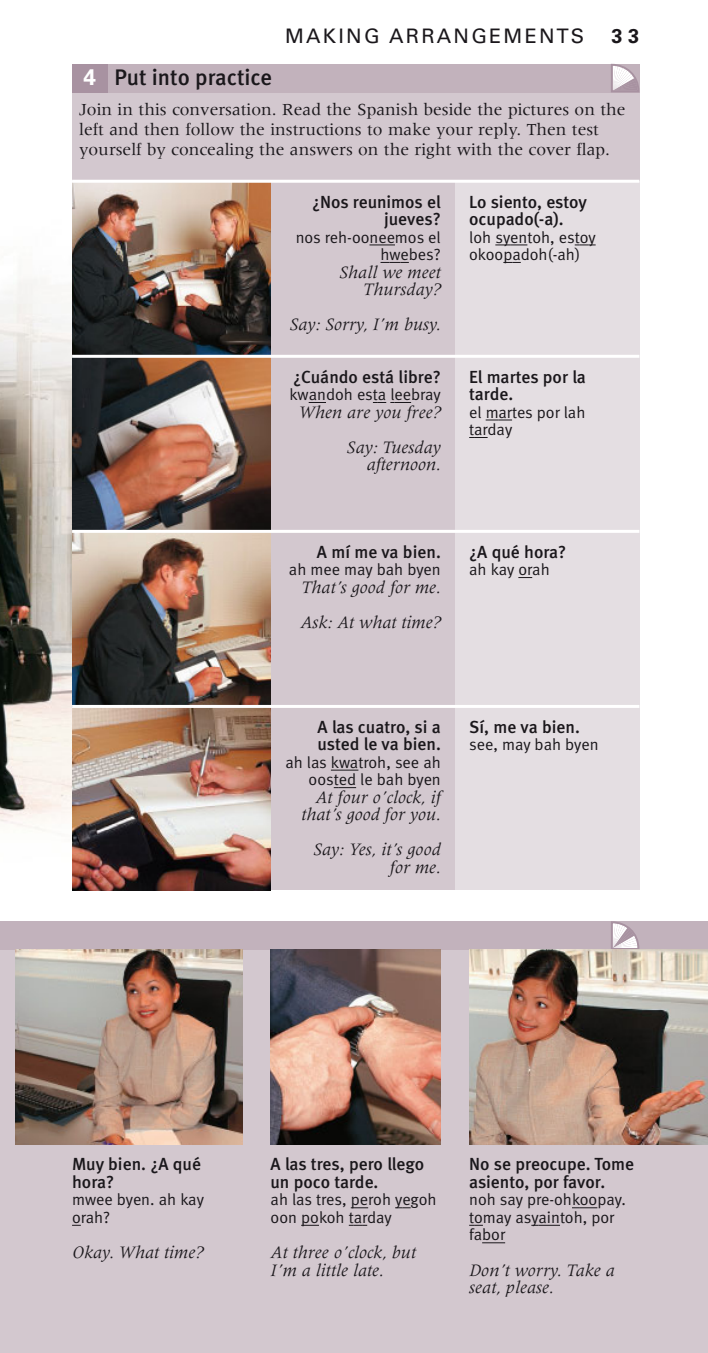
<style>
.page{position:relative;width:708px;height:1353px;background:#fff}
.page>*{position:absolute;margin:0;border:0;box-sizing:border-box;transform-origin:0 0}
.t1{font:500 22.5px "Meta";color:#1a171b}
.t2{font:20px "Univers";letter-spacing:.11em;color:#1a171b}
.t3{font:700 20px "Univers";color:#1a171b}
.t4{font:italic 18px/17.5px "Meridien";color:#1a171b;text-align:right}
.t5{font:500 17.5px/17.5px "Meta";color:#1a171b}
.t6{font:17.5px/20px "Meridien";color:#1a171b}
.t7{font:16.25px/17.5px "Meta Normal";color:#1a171b}
.s1{font-family:"Univers";font-weight:700;color:#fff}
</style>
<div class="page">
<img style="left:0;top:279px;width:72px;height:552px">
<div style="left:72px;top:92px;width:567px;height:89px;background:#d3c8cf"></div>
<div style="left:101px;top:64px;width:538px;height:28px;background:#c2b2bc"></div>
<div style="left:72px;top:64px;width:35px;height:28px;background:#a892a1"></div>
<svg style="left:611px;top:64px;width:28px;height:28px"></svg>
<div style="left:455px;top:182px;width:184px;height:708px;background:#e4dee2"></div>
<div style="left:270px;top:182px;width:185px;height:708px;background:#d3c8cf"></div>
<img style="left:72px;top:183px;width:198px;height:522px">
<img style="left:72px;top:708px;width:198px;height:182px">
<svg style="left:495px;top:244px;width:32px;height:1px"></svg>
<svg style="left:574px;top:244px;width:21px;height:1px"></svg>
<svg style="left:503px;top:262px;width:17px;height:1px"></svg>
<svg style="left:485px;top:419px;width:27px;height:1px"></svg>
<svg style="left:469px;top:437px;width:18px;height:1px"></svg>
<svg style="left:518px;top:577px;width:14px;height:1px"></svg>
<div style="left:0;top:925px;width:707px;height:427px;background:#d3c8cf"></div>
<div style="left:0;top:921px;width:707px;height:29px;background:#c2b2bc"></div>
<svg style="left:611px;top:921px;width:28px;height:28px"></svg>
<img style="left:16px;top:949px;width:226px;height:195px">
<img style="left:270px;top:949px;width:171px;height:195px">
<img style="left:469px;top:949px;width:238px;height:195px">
<hr style="left:72px;top:355px;width:567px;height:3px;background:#fff">
<hr style="left:72px;top:530px;width:567px;height:3px;background:#fff">
<hr style="left:72px;top:705px;width:567px;height:3px;background:#fff">
<hr style="left:72px;top:180px;width:567px;height:3px;background:#fff">
<svg style="left:369px;top:244px;width:26px;height:1px"></svg>
<svg style="left:380px;top:262px;width:29px;height:1px"></svg>
<svg style="left:308px;top:402px;width:18px;height:1px"></svg>
<svg style="left:373px;top:402px;width:38px;height:1px"></svg>
<svg style="left:331px;top:769px;width:27px;height:1px"></svg>
<svg style="left:334px;top:787px;width:22px;height:1px"></svg>
<svg style="left:572px;top:1207px;width:25px;height:1px"></svg>
<svg style="left:469px;top:1224px;width:14px;height:1px"></svg>
<svg style="left:531px;top:1224px;width:29px;height:1px"></svg>
<svg style="left:482px;top:1242px;width:23px;height:1px"></svg>
<svg style="left:351px;top:1207px;width:17px;height:1px"></svg>
<svg style="left:395px;top:1207px;width:15px;height:1px"></svg>
<svg style="left:301px;top:1224px;width:18px;height:1px"></svg>
<svg style="left:349px;top:1224px;width:18px;height:1px"></svg>
<p class="t1" style="left:83px;top:69px;width:190px"><span class="s1">4</span> Put into practice</p>
<p class="t2" style="left:285px;top:28px;width:301px">MAKING ARRANGEMENTS</p>
<p class="t3" style="left:611px;top:28px;width:29px">3 3</p>
<p class="t6" style="left:79px;top:101px;width:548px">Join in this conversation. Read the Spanish beside the pictures on the left and then follow the instructions to make your reply. Then test yourself by concealing the answers on the right with the cover flap.</p>
<p class="t5" style="left:312px;top:195px;width:130px;text-align:right">¿Nos reunimos el jueves?</p>
<p class="t7" style="left:295px;top:230px;width:147px;text-align:right">nos reh-ooneemos el hwebes?</p>
<p class="t4" style="left:339px;top:264px;width:103px">Shall we meet<br>Thursday?</p>
<p class="t4" style="left:289px;top:317px;width:153px">Say: Sorry, I’m busy.</p>
<p class="t5" style="left:293px;top:370px;width:149px">¿Cuándo está libre?</p>
<p class="t7" style="left:289px;top:387px;width:153px">kwandoh esta leebray</p>
<p class="t4" style="left:299px;top:396px;width:143px;line-height:35px">When are you free?<br>Say: Tuesday</p>
<p class="t4" style="left:367px;top:457px;width:76px">afternoon.</p>
<p class="t5" style="left:469px;top:195px;width:119px">Lo siento, estoy ocupado(-a).</p>
<p class="t7" style="left:469px;top:230px;width:128px">loh syentoh, estoy okoopadoh(-ah)</p>
<p class="t5" style="left:469px;top:370px;width:118px">El martes por la tarde.</p>
<p class="t7" style="left:469px;top:405px;width:118px">el martes por lah tarday</p>
<p class="t5" style="left:317px;top:545px;width:125px">A mí me va bien.</p>
<p class="t7" style="left:289px;top:562px;width:153px">ah mee may bah byen</p>
<p class="t4" style="left:300px;top:571px;width:142px;line-height:35px;text-align:left">That’s good for me.<br>Ask: At what time?</p>
<p class="t5" style="left:469px;top:545px;width:99px">¿A qué hora?</p>
<p class="t7" style="left:469px;top:562px;width:82px">ah kay orah</p>
<p class="t5" style="left:317px;top:720px;width:125px">A las cuatro, si a usted le va bien.</p>
<p class="t7" style="left:285px;top:755px;width:157px;text-align:right">ah las kwatroh, see ah oosted le bah byen</p>
<p class="t4" style="left:301px;top:789px;width:141px">At four o’clock, if that’s good for you.</p>
<p class="t4" style="left:313px;top:842px;width:129px">Say: Yes, it’s good for me.</p>
<p class="t5" style="left:469px;top:720px;width:112px">Sí, me va bien.</p>
<p class="t7" style="left:469px;top:737px;width:131px">see, may bah byen</p>
<p class="t5" style="left:72px;top:1157px;width:130px">Muy bien. ¿A qué hora?</p>
<p class="t7" style="left:72px;top:1192px;width:133px">mwee byen. ah kay orah?</p>
<p class="t4" style="left:72px;top:1244px;width:133px">Okay. What time?</p>
<p class="t5" style="left:270px;top:1157px;width:155px">A las tres, pero llego un poco tarde.</p>
<p class="t7" style="left:270px;top:1192px;width:167px">ah las tres, peroh yegoh oon pokoh tarday</p>
<p class="t4" style="left:270px;top:1244px;width:147px;text-align:left">At three o’clock, but<br>I’m a little late.</p>
<p class="t5" style="left:469px;top:1157px;width:166px">No se preocupe. Tome asiento, por favor.</p>
<p class="t7" style="left:469px;top:1192px;width:158px">noh say pre-ohkoopay. tomay asyaintoh, por fabor</p>
<p class="t4" style="left:469px;top:1262px;width:147px;text-align:left">Don’t worry. Take a seat, please.</p>
</div>
